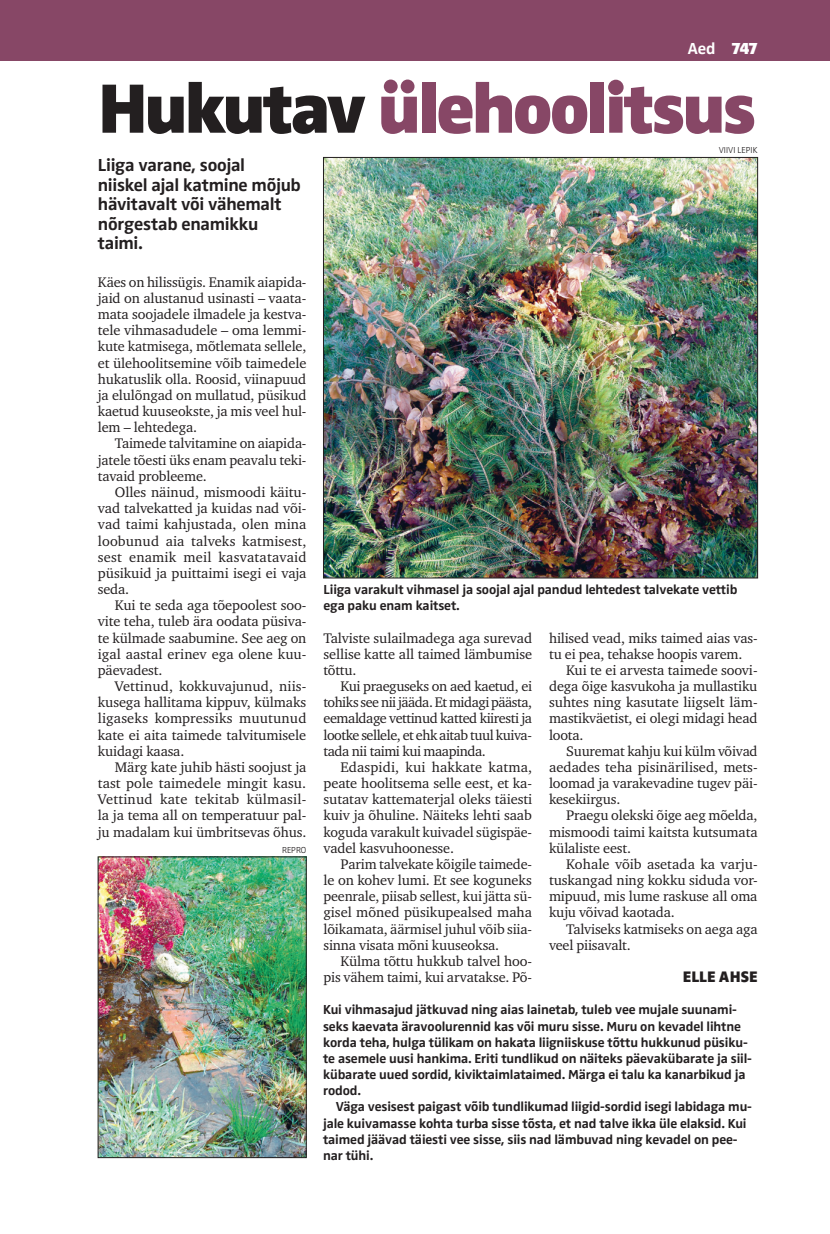
<style>
.page{position:relative;width:830px;height:1234px;background:#fff}
.page>*{position:absolute;margin:0;border:0;box-sizing:border-box;transform-origin:0 0}
.t1{font:900 72px "Zwo Pro";letter-spacing:-.045em;color:#874766}
.t2{font:700 18px/19.5px "Zwo Pro";letter-spacing:-.02em;color:#231f20}
.t3{font:700 16.5px "Zwo Pro";color:#fff}
.t4{font:900 15.75px "Zwo Pro";color:#231f20}
.t5{font:14.25px/16.2px "Charter ITC";letter-spacing:-.01em;color:#231f20;text-align:justify}
.t6{font:700 13.5px/16.2px "Zwo Pro";letter-spacing:-.01em;color:#231f20}
.t7{font:300 9px "Zwo Pro";color:#231f20}
.s1{font-weight:900}
.s2{color:#231f20}
</style>
<div class="page">
<div style="left:0;top:0;width:829px;height:60px;background:#874766"></div>
<img style="left:325px;top:159px;width:430px;height:417px">
<img style="left:100px;top:858px;width:204px;height:297px">
<p class="t3" style="left:687px;top:39px;width:72px">Aed <span class="s1">747</span></p>
<h1 class="t1" style="left:98px;top:65px;width:659px"><span class="s2">Hukutav</span> ülehoolitsus</h1>
<p class="t2" style="left:98px;top:156px;width:204px">Liiga varane, soojal<br>niiskel ajal katmine mõjub hävitavalt või vähemalt nõrgestab enamikku taimi.</p>
<p class="t5" style="left:98px;top:274px;width:210px">Käes on hilissügis. Enamik aiapida&shy;jaid on alustanud usinasti – vaata&shy;mata soojadele ilmadele ja kestva&shy;tele vihmasadudele – oma lemmi&shy;kute katmisega, mõtlemata sellele, et ülehoolitsemine võib taimedele hukatuslik olla. Roosid, viinapuud ja elulõngad on mullatud, püsikud kaetud kuuseokste, ja mis veel hul&shy;lem – lehtedega.</p>
<p class="t5" style="left:98px;top:435px;width:210px;text-indent:17px">Taimede talvitamine on aiapida&shy;jatele tõesti üks enam peavalu teki&shy;tavaid probleeme.</p>
<p class="t5" style="left:98px;top:484px;width:210px;text-indent:17px">Olles näinud, mismoodi käitu&shy;vad talvekatted ja kuidas nad või&shy;vad taimi kahjustada, olen mina loobunud aia talveks katmisest, sest enamik meil kasvatatavaid püsikuid ja puittaimi isegi ei vaja seda.</p>
<p class="t5" style="left:98px;top:597px;width:210px;text-indent:17px">Kui te seda aga tõepoolest soo&shy;vite teha, tuleb ära oodata püsiva&shy;te külmade saabumine. See aeg on igal aastal erinev ega olene kuu&shy;päevadest.</p>
<p class="t5" style="left:98px;top:678px;width:210px;text-indent:17px">Vettinud, kokkuvajunud, niis&shy;kusega hallitama kippuv, külmaks ligaseks kompressiks muutunud kate ei aita taimede talvitumisele kuidagi kaasa.</p>
<p class="t5" style="left:98px;top:758px;width:210px;text-indent:17px">Märg kate juhib hästi soojust ja tast pole taimedele mingit kasu.<br>Vettinud kate tekitab külmasil&shy;la ja tema all on temperatuur pal&shy;ju madalam kui ümbritsevas õhus.</p>
<p class="t7" style="left:282px;top:845px;width:26px">REPRO</p>
<p class="t7" style="left:718px;top:145px;width:40px">VIIVI LEPIK</p>
<p class="t6" style="left:323px;top:581px;width:415px">Liiga varakult vihmasel ja soojal ajal pandud lehtedest talvekate vettib ega paku enam kaitset.</p>
<p class="t5" style="left:323px;top:629px;width:210px">Talviste sulailmadega aga surevad sellise katte all taimed lämbumise tõttu.</p>
<p class="t5" style="left:323px;top:678px;width:210px;text-indent:17px">Kui praeguseks on aed kaetud, ei tohiks see nii jääda. Et midagi päästa, eemaldage vettinud katted kiiresti ja lootke sellele, et ehk aitab tuul kuiva&shy;tada nii taimi kui maapinda.</p>
<p class="t5" style="left:323px;top:758px;width:210px;text-indent:17px">Edaspidi, kui hakkate katma, peate hoolitsema selle eest, et ka&shy;sutatav kattematerjal oleks täiesti kuiv ja õhuline. Näiteks lehti saab koguda varakult kuivadel sügispäe&shy;vadel kasvuhoonesse.</p>
<p class="t5" style="left:323px;top:855px;width:210px;text-indent:17px">Parim talvekate kõigile taimede&shy;le on kohev lumi. Et see koguneks peenrale, piisab sellest, kui jätta sü&shy;gisel mõned püsikupealsed maha lõikamata, äärmisel juhul võib siia&shy;sinna visata mõni kuuseoksa.</p>
<p class="t5" style="left:323px;top:952px;width:210px;text-align:right">Külma tõttu hukkub talvel hoo&shy;pis vähem taimi, kui arvatakse. Põ-</p>
<p class="t5" style="left:549px;top:629px;width:210px">hilised vead, miks taimed aias vas&shy;tu ei pea, tehakse hoopis varem.</p>
<p class="t5" style="left:549px;top:661px;width:210px;text-indent:17px">Kui te ei arvesta taimede soovi&shy;dega õige kasvukoha ja mullastiku suhtes ning kasutate liigselt läm&shy;mastikväetist, ei olegi midagi head loota.</p>
<p class="t5" style="left:549px;top:742px;width:210px;text-indent:17px">Suuremat kahju kui külm võivad aedades teha pisinärilised, mets&shy;loomad ja varakevadine tugev päi&shy;kesekiirgus.</p>
<p class="t5" style="left:549px;top:807px;width:210px;text-indent:17px">Praegu olekski õige aeg mõelda, mismoodi taimi kaitsta kutsumata külaliste eest.</p>
<p class="t5" style="left:549px;top:855px;width:210px;text-indent:17px">Kohale võib asetada ka varju&shy;tuskangad ning kokku siduda vor&shy;mipuud, mis lume raskuse all oma kuju võivad kaotada.</p>
<p class="t5" style="left:549px;top:920px;width:210px;text-indent:17px">Talviseks katmiseks on aega aga veel piisavalt.</p>
<p class="t4" style="left:682px;top:967px;width:76px">ELLE AHSE</p>
<p class="t6" style="left:323px;top:1001px;width:430px">Kui vihmasajud jätkuvad ning aias lainetab, tuleb vee mujale suunami&shy;seks kaevata äravoolurennid kas või muru sisse. Muru on kevadel lihtne korda teha, hulga tülikam on hakata liigniiskuse tõttu hukkunud püsiku&shy;te asemele uusi hankima. Eriti tundlikud on näiteks päevakübarate ja siil&shy;kübarate uued sordid, kiviktaimlataimed. Märga ei talu ka kanarbikud ja rodod.</p>
<p class="t6" style="left:323px;top:1098px;width:430px;text-indent:13px">Väga vesisest paigast võib tundlikumad liigid-sordid isegi labidaga mu&shy;jale kuivamasse kohta turba sisse tõsta, et nad talve ikka üle elaksid. Kui taimed jäävad täiesti vee sisse, siis nad lämbuvad ning kevadel on pee&shy;nar tühi.</p>
</div>
